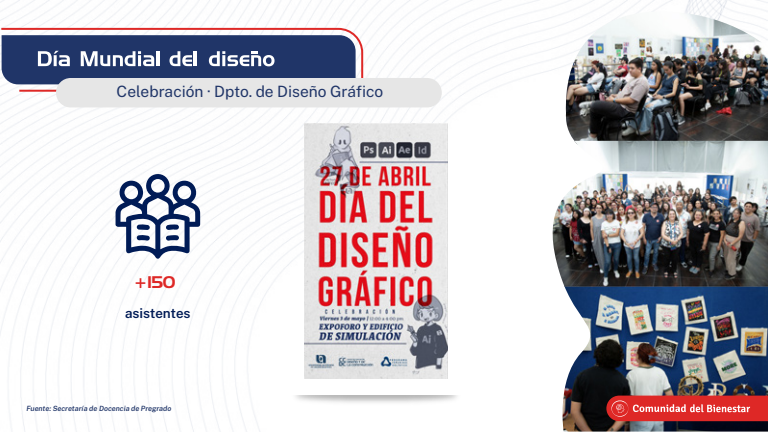
<style>
.page{position:relative;width:768px;height:432px;background:#fff}
.page>*{position:absolute;margin:0;border:0;box-sizing:border-box;transform-origin:0 0}
.t1{font:16.4px "Handel Gothic";color:#de2826}
.t2{font:100 15.6px "Public Sans";color:#203568}
.t3{font:600 13.6px "Public Sans";letter-spacing:-.005em;color:#001b56}
.t4{font:italic 600 7.2px "Public Sans";color:#203568}
</style>
<div class="page">
<img style="left:0;top:0;width:768px;height:432px">
<img style="left:564px;top:12px;width:204px;height:129px">
<img style="left:556px;top:287px;width:212px;height:145px">
<img style="left:549px;top:141px;width:219px;height:146px">
<svg style="left:116px;top:173px;width:84px;height:86px"></svg>
<img style="left:281px;top:395px;width:189px;height:19px">
<div style="left:261px;top:376px;width:225px;height:19px;background:#fff"></div>
<svg style="left:606px;top:396px;width:162px;height:25px;background:#dd3c3a"></svg>
<svg style="left:0;top:27px;width:364px;height:66px"></svg>
<div style="left:56px;top:78px;width:386px;height:29px;background:#e6e6e6;border-radius:15px"></div>
<svg style="left:38px;top:51px;width:32px;height:15px"></svg>
<svg style="left:81px;top:51px;width:73px;height:15px"></svg>
<hr style="left:157px;top:51px;width:3px;height:15px;background:#fff">
<svg style="left:169px;top:51px;width:23px;height:15px"></svg>
<hr style="left:194px;top:51px;width:3px;height:15px;background:#fff">
<svg style="left:209px;top:51px;width:66px;height:15px"></svg>
<img style="left:305px;top:124px;width:142px;height:254px">
<h2 class="t2" style="left:117px;top:80px;width:268px">Celebración · Dpto. de Diseño Gráfico</h2>
<h1 class="t1" style="left:134px;top:274px;width:43px">+150</h1>
<h3 class="t3" style="left:125px;top:303px;width:67px">asistentes</h3>
<p class="t4" style="left:26px;top:403px;width:147px">Fuente: Secretaría de Docencia de Pregrado</p>
</div>
